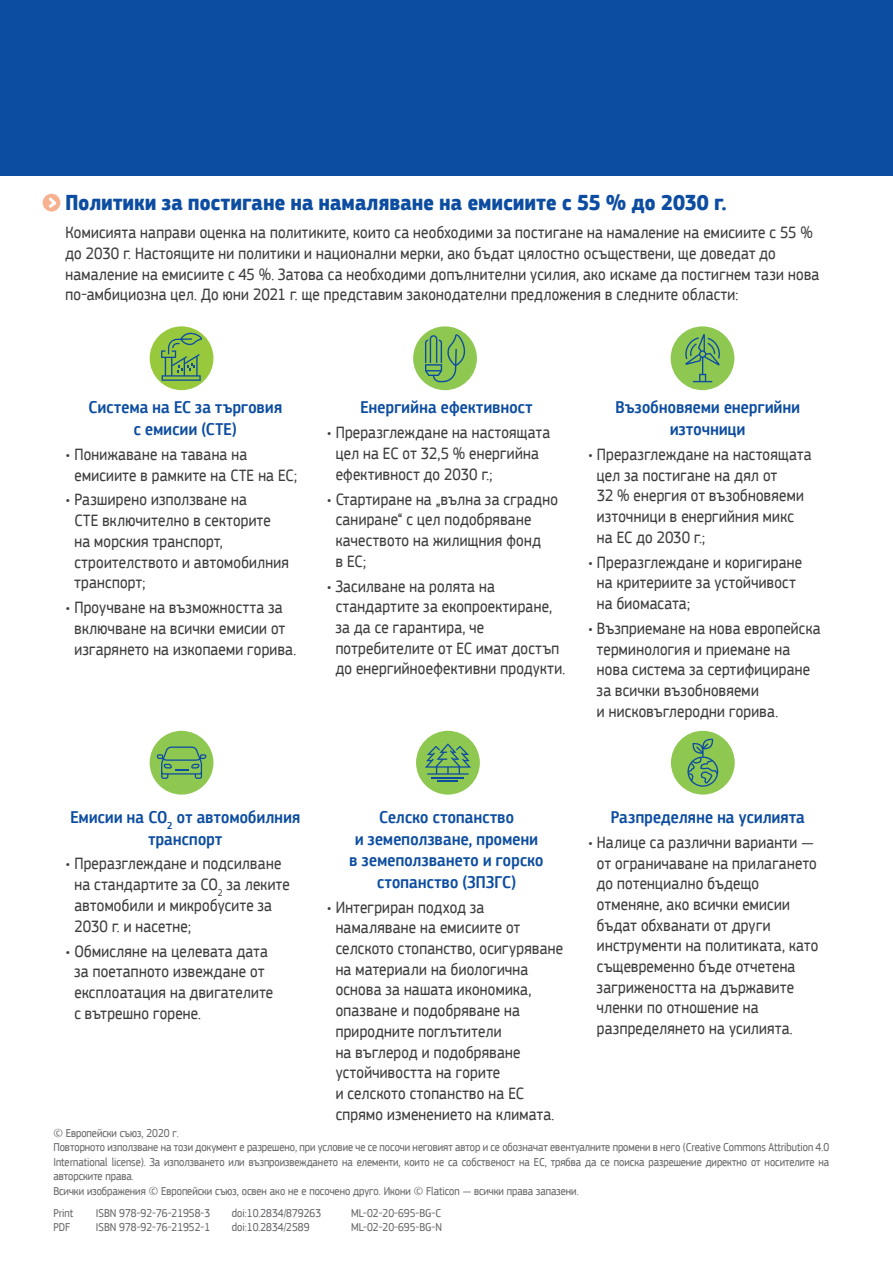
<style>
.page{position:relative;width:893px;height:1263px;background:#fff}
.page>*{position:absolute;margin:0;border:0;box-sizing:border-box;transform-origin:0 0}
.title_1{font:700 22.5px "EC Square Sans Cond Pro";letter-spacing:.02em;color:#0d4da1}
.title_2_c{font:500 18px/21.6px "EC Square Sans Cond Pro";letter-spacing:.02em;color:#0d4da1;text-align:center}
.body_2{font:17.25px/20.7px "EC Square Sans Cond Pro";letter-spacing:.02em;color:#3e3e3f}
.lim{font:12px/14.4px "EC Square Sans Cond Pro";color:#69696c;text-align:justify}
.lim_break{font:12px "EC Square Sans Cond Pro";color:#69696c}
</style>
<div class="page">
<div style="left:43px;top:194px;width:17px;height:17px;background:#f8b190;border-radius:50%"></div>
<svg style="left:46px;top:195px;width:14px;height:15px"></svg>
<div style="left:150px;top:326px;width:63px;height:64px;background:#98c93c;border-radius:50%"></div>
<div style="left:150px;top:731px;width:63px;height:64px;background:#8fc851;border-radius:50%"></div>
<div style="left:413px;top:326px;width:64px;height:64px;background:#8fc851;border-radius:50%"></div>
<div style="left:0;top:0;width:893px;height:176px;background:#0d4da1"></div>
<svg style="left:425px;top:334px;width:42px;height:48px"></svg>
<svg style="left:157px;top:746px;width:49px;height:33px"></svg>
<svg style="left:161px;top:331px;width:41px;height:50px"></svg>
<div style="left:671px;top:326px;width:63px;height:64px;background:#8fc851;border-radius:50%"></div>
<svg style="left:685px;top:334px;width:35px;height:48px"></svg>
<div style="left:416px;top:731px;width:64px;height:64px;background:#8fc851;border-radius:50%"></div>
<div style="left:671px;top:731px;width:64px;height:64px;background:#8fc851;border-radius:50%"></div>
<svg style="left:425px;top:743px;width:46px;height:32px"></svg>
<hr style="left:432px;top:777px;width:32px;height:1px;background:#0d4da1">
<svg style="left:438px;top:781px;width:20px;height:1px"></svg>
<svg style="left:687px;top:738px;width:31px;height:49px"></svg>
<p class="title_1" style="left:65px;top:189px;width:662px">Политики за постигане на намаляване на емисиите с 55 % до 2030 г.</p>
<p class="body_2" style="left:65px;top:223px;width:755px">Комисията направи оценка на политиките, които са необходими за постигане на намаление на емисиите с 55 % до 2030 г. Настоящите ни политики и национални мерки, ако бъдат цялостно осъществени, ще доведат до намаление на емисиите с 45 %. Затова са необходими допълнителни усилия, ако искаме да постигнем тази нова по-амбициозна цел. До юни 2021 г. ще представим законодателни предложения в следните области:</p>
<p class="title_2_c" style="left:89px;top:397px;width:195px">Система на ЕС за търговия с емисии (СТЕ)</p>
<p class="body_2" style="left:74px;top:444px;width:224px;text-indent:-9px">• Понижаване на тавана на емисиите в рамките на СТЕ на ЕС;</p>
<p class="body_2" style="left:74px;top:490px;width:216px;text-indent:-9px">• Разширено използване на<br>СТЕ включително в секторите на морския транспорт, строителството и автомобилния транспорт;</p>
<p class="body_2" style="left:74px;top:597px;width:223px;text-indent:-9px">• Проучване на възможността за включване на всички емисии от изгарянето на изкопаеми горива.</p>
<p class="title_2_c" style="left:360px;top:397px;width:174px">Енергийна ефективност</p>
<p class="body_2" style="left:336px;top:422px;width:216px;text-indent:-9px">• Преразглеждане на настоящата цел на ЕС от 32,5 % енергийна ефективност до 2030 г.;</p>
<p class="body_2" style="left:336px;top:489px;width:224px;text-indent:-9px">• Стартиране на „вълна за сградно саниране“ с цел подобряване качеството на жилищния фонд<br>в ЕС;</p>
<p class="body_2" style="left:336px;top:576px;width:231px;text-indent:-9px">• Засилване на ролята на стандартите за екопроектиране, за да се гарантира, че потребителите от ЕС имат достъп до енергийноефективни продукти.</p>
<p class="title_2_c" style="left:615px;top:397px;width:186px">Възобновяеми енергийни източници</p>
<p class="body_2" style="left:597px;top:444px;width:216px;text-indent:-9px">• Преразглеждане на настоящата цел за постигане на дял от<br>32 % енергия от възобновяеми източници в енергийния микс на ЕС до 2030 г.;</p>
<p class="body_2" style="left:597px;top:552px;width:207px;text-indent:-9px">• Преразглеждане и коригиране на критериите за устойчивост на биомасата;</p>
<p class="body_2" style="left:597px;top:618px;width:225px;text-indent:-9px">• Възприемане на нова европейска терминология и приемане на нова система за сертифициране за всички възобновяеми<br>и нисковъглеродни горива.</p>
<p class="title_2_c" style="left:70px;top:806px;width:231px">Емисии на CO<sub>2</sub> от автомобилния транспорт</p>
<p class="body_2" style="left:74px;top:854px;width:217px;text-indent:-9px">• Преразглеждане и подсилване на стандартите за СО<sub>2</sub> за леките автомобили и микробусите за<br>2030 г. и насетне;</p>
<p class="body_2" style="left:74px;top:941px;width:200px;text-indent:-9px">• Обмисляне на целевата дата за поетапното извеждане от експлоатация на двигателите с вътрешно горене.</p>
<p class="title_2_c" style="left:350px;top:806px;width:195px">Селско стопанство<br>и земеползване, промени в земеползването и горско стопанство (ЗПЗГС)</p>
<p class="body_2" style="left:336px;top:897px;width:229px;text-indent:-9px">• Интегриран подход за намаляване на емисиите от селското стопанство, осигуряване на материали на биологична основа за нашата икономика, опазване и подобряване на природните поглътители<br>на въглерод и подобряване устойчивостта на горите<br>и селското стопанство на ЕС спрямо изменението на климата.</p>
<p class="title_2_c" style="left:611px;top:806px;width:195px">Разпределяне на усилията</p>
<p class="body_2" style="left:597px;top:832px;width:223px;text-indent:-9px">• Налице са различни варианти — от ограничаване на прилагането до потенциално бъдещо отменяне, ако всички емисии бъдат обхванати от други инструменти на политиката, като същевременно бъде отчетена загрижеността на държавите членки по отношение на разпределянето на усилията.</p>
<p class="lim_break" style="left:53px;top:1126px;width:127px">© Европейски съюз, 2020 г.</p>
<p class="lim" style="left:53px;top:1140px;width:777px">Повторното използване на този документ е разрешено, при условие че се посочи неговият автор и се обозначат евентуалните промени в него (Creative Commons Attribution 4.0<br>International license). За използването или възпроизвеждането на елементи, които не са собственост на ЕС, трябва да се поиска разрешение директно от носителите на авторските права.</p>
<p class="lim" style="left:53px;top:1184px;width:527px">Всички изображения © Европейски съюз, освен ако не е посочено друго. Икони © Flaticon — всички права запазени.</p>
<p class="lim" style="left:53px;top:1206px;width:21px">Print</p>
<p class="lim" style="left:96px;top:1206px;width:116px">ISBN 978-92-76-21958-3</p>
<p class="lim" style="left:232px;top:1206px;width:91px">doi:10.2834/879263</p>
<p class="lim" style="left:351px;top:1206px;width:91px">ML-02-20-695-BG-C</p>
<p class="lim" style="left:53px;top:1220px;width:18px">PDF</p>
<p class="lim" style="left:96px;top:1220px;width:116px">ISBN 978-92-76-21952-1</p>
<p class="lim" style="left:232px;top:1220px;width:79px">doi:10.2834/2589</p>
<p class="lim" style="left:351px;top:1220px;width:92px">ML-02-20-695-BG-N</p>
</div>
